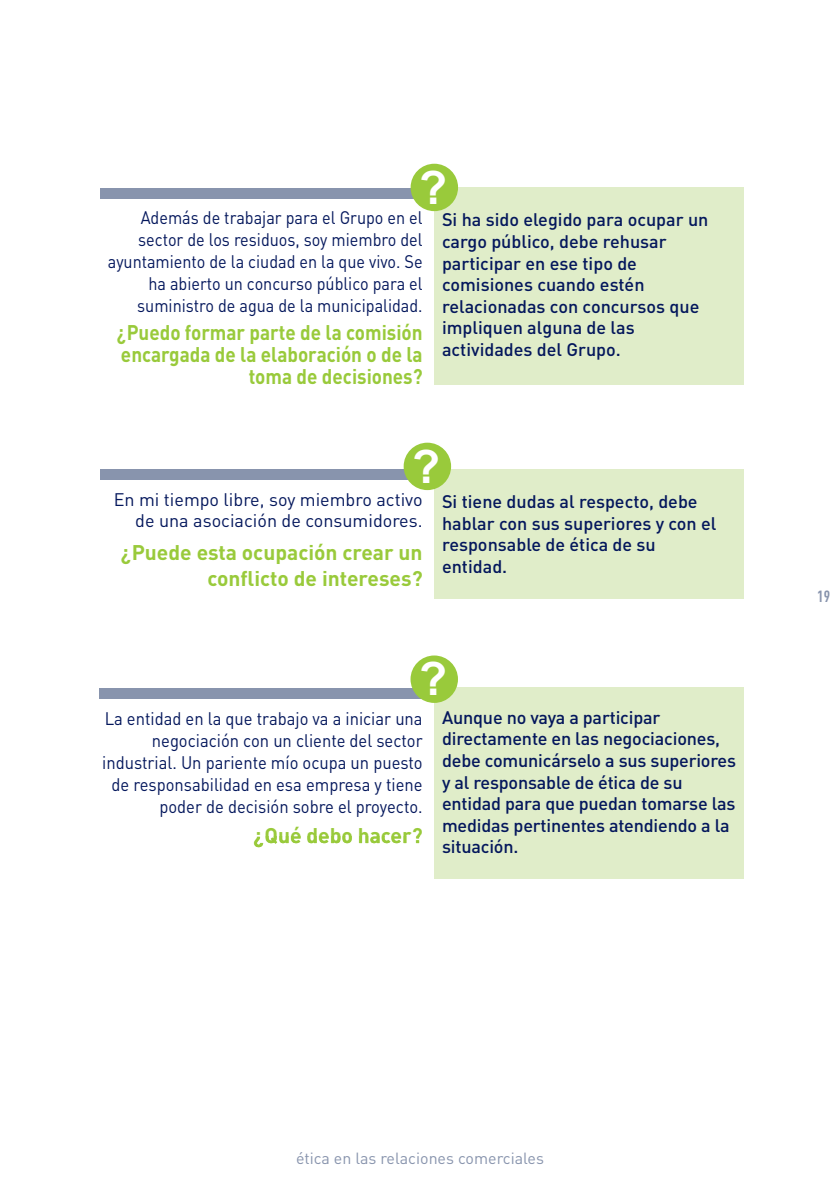
<style>
.page{position:relative;width:840px;height:1191px;background:#fff}
.page>*{position:absolute;margin:0;border:0;box-sizing:border-box;transform-origin:0 0}
.t1{font:700 45.6px "Arial";color:#fff}
.t2{font:700 21px/22px "DIN";color:#99ca3b;text-align:right;scale:.9 1}
.t3{font:700 21px/25.2px "DIN";color:#99ca3b;text-align:right}
.t4{font:500 18px/21.6px "DIN";color:#04175c}
.t5{font:18px/22px "DIN";color:#04175c;text-align:right;scale:.92 1}
.t6{font:18px/22px "DIN";color:#04175c;text-align:right;scale:.9 1}
.t7{font:18px/21.6px "DIN";color:#04175c;text-align:right}
.t8{font:16px "DIN";color:#8894ad}
.t9{font:700 16px "DIN Cond";color:#8894ad}
</style>
<div class="page">
<div style="left:101px;top:470px;width:323px;height:10px;background:#8894ad"></div>
<div style="left:434px;top:469px;width:309px;height:130px;background:#e0edc9"></div>
<div style="left:101px;top:188px;width:323px;height:10px;background:#8894ad"></div>
<div style="left:434px;top:187px;width:309px;height:198px;background:#e0edc9"></div>
<div style="left:100px;top:688px;width:324px;height:11px;background:#8894ad"></div>
<div style="left:434px;top:688px;width:309px;height:191px;background:#e0edc9"></div>
<div style="left:403px;top:443px;width:48px;height:47px;background:#99ca3b;border-radius:50%"></div>
<div style="left:410px;top:655px;width:47px;height:48px;background:#99ca3b;border-radius:50%"></div>
<div style="left:410px;top:164px;width:48px;height:47px;background:#99ca3b;border-radius:50%"></div>
<img style="left:254px;top:837px;width:136px;height:10px">
<h1 class="t1" style="left:419px;top:162px;width:29px">?</h1>
<p class="t6" style="left:108px;top:206px;width:351px">Además de trabajar para el Grupo en el sector de los residuos, soy miembro del ayuntamiento de la ciudad en la que vivo. Se ha abierto un concurso público para el suministro de agua de la municipalidad.</p>
<p class="t2" style="left:117px;top:320px;width:341px">¿Puedo formar parte de la comisión encargada de la elaboración o de la toma de decisiones?</p>
<p class="t4" style="left:442px;top:208px;width:268px">Si ha sido elegido para ocupar un cargo público, debe rehusar participar en ese tipo de comisiones cuando estén relacionadas con concursos que impliquen alguna de las actividades del Grupo.</p>
<h1 class="t1" style="left:412px;top:441px;width:29px">?</h1>
<p class="t7" style="left:114px;top:488px;width:310px">En mi tiempo libre, soy miembro activo de una asociación de consumidores.</p>
<p class="t3" style="left:121px;top:539px;width:303px">¿Puede esta ocupación crear un conflicto de intereses?</p>
<p class="t4" style="left:442px;top:490px;width:276px">Si tiene dudas al respecto, debe hablar con sus superiores y con el responsable de ética de su entidad.</p>
<h1 class="t1" style="left:419px;top:654px;width:29px">?</h1>
<p class="t5" style="left:102px;top:707px;width:349px">La entidad en la que trabajo va a iniciar una negociación con un cliente del sector industrial. Un pariente mío ocupa un puesto de responsabilidad en esa empresa y tiene poder de decisión sobre el proyecto.</p>
<p class="t3" style="left:253px;top:822px;width:170px">¿Qué debo hacer?</p>
<p class="t4" style="left:442px;top:706px;width:295px">Aunque no vaya a participar directamente en las negociaciones, debe comunicárselo a sus superiores y al responsable de ética de su entidad para que puedan tomarse las medidas pertinentes atendiendo a la situación.</p>
<p class="t9" style="left:816px;top:586px;width:14px">19</p>
<p class="t8" style="left:296px;top:1147px;width:249px">ética en las relaciones comerciales</p>
</div>
